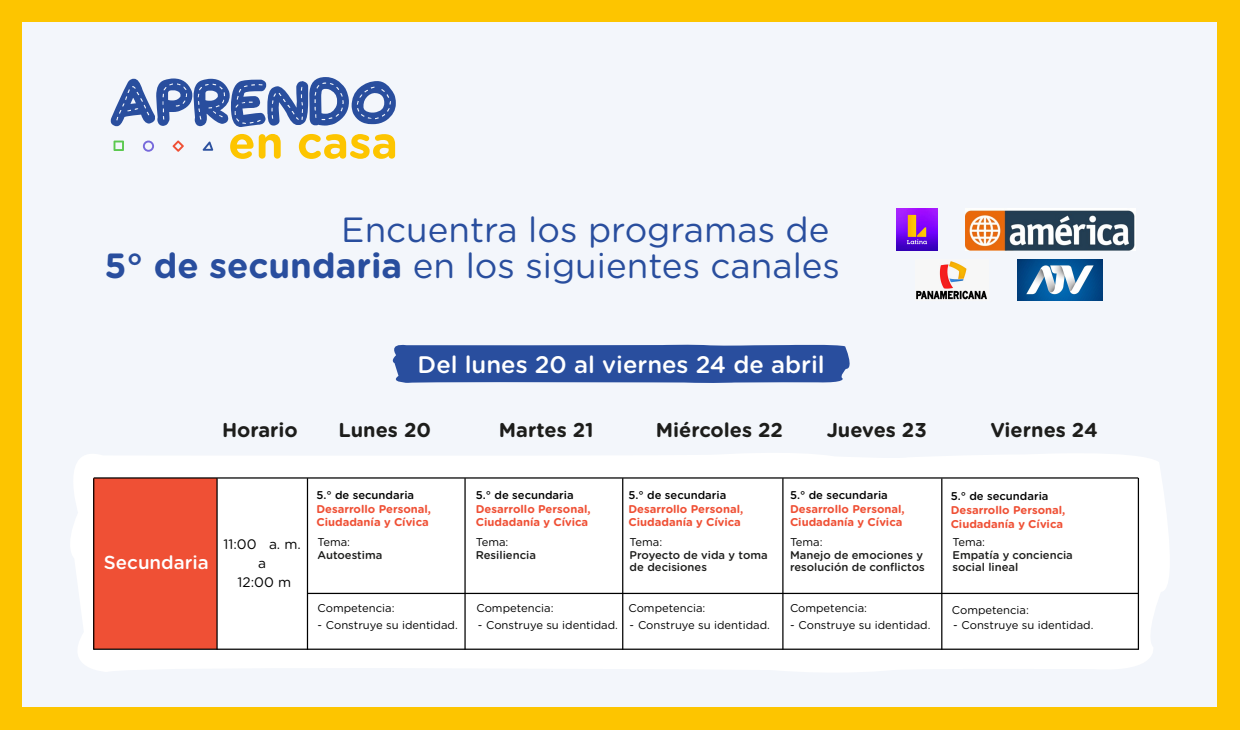
<style>
.page{position:relative;width:1240px;height:730px;background:#fdc500}
.page>*{position:absolute;margin:0;border:0;box-sizing:border-box;transform-origin:0 0}
.t1{font:35px/36.1px "Gotham Rounded";color:#294e9e}
.t2{font:500 23.88px "Gotham Rounded";color:#fff}
.t3{font:700 20px "Gotham Rounded";color:#1d1d1b}
.t4{font:500 18.75px "Gotham Rounded";color:#fff}
.t5{font:13.75px/18.8px "Gotham Rounded";color:#000;text-align:center}
.t6{font:11.25px "Gotham Rounded";color:#000}
.t7{font:700 11.25px/13.8px "Gotham Rounded";color:#ef5035}
.t8{font:500 11.25px/12.5px "Gotham Rounded";color:#1d1d1b}
.t9{font:500 11.25px "Gotham Rounded";color:#000}
.s1{font-weight:700}
</style>
<div class="page">
<div style="left:23px;top:23px;width:1194px;height:684px;background:#f3f6fb"></div>
<svg style="left:111px;top:77px;width:285px;height:50px"></svg>
<svg style="left:230px;top:134px;width:51px;height:25px"></svg>
<svg style="left:299px;top:134px;width:96px;height:25px"></svg>
<svg style="left:172px;top:140px;width:12px;height:12px"></svg>
<svg style="left:203px;top:141px;width:10px;height:10px"></svg>
<svg style="left:143px;top:141px;width:11px;height:11px"></svg>
<svg style="left:114px;top:141px;width:10px;height:10px"></svg>
<svg style="left:392px;top:344px;width:458px;height:39px;background:#3558a3"></svg>
<div style="left:71px;top:453px;width:1098px;height:219px;background:#fff"></div>
<div style="left:94px;top:478px;width:123px;height:171px;background:#ef5035"></div>
<hr style="left:94px;top:477px;width:1044px;height:1px;background:#000">
<hr style="left:94px;top:648px;width:1044px;height:2px;background:#000">
<hr style="left:307px;top:593px;width:831px;height:1px;background:#000">
<hr style="left:1138px;top:478px;width:1px;height:172px;background:#000">
<hr style="left:307px;top:478px;width:1px;height:172px;background:#000">
<hr style="left:216px;top:478px;width:2px;height:172px;background:#000">
<hr style="left:93px;top:478px;width:1px;height:172px;background:#000">
<hr style="left:464px;top:478px;width:2px;height:171px;background:#000">
<hr style="left:622px;top:478px;width:1px;height:172px;background:#000">
<hr style="left:782px;top:478px;width:1px;height:172px;background:#000">
<hr style="left:941px;top:478px;width:1px;height:172px;background:#000">
<img style="left:916px;top:261px;width:71px;height:39px">
<img style="left:896px;top:209px;width:42px;height:41px">
<img style="left:966px;top:209px;width:169px;height:41px">
<img style="left:1017px;top:260px;width:85px;height:40px">
<h1 class="t1" style="left:105px;top:210px;width:737px;text-indent:237px">Encuentra los programas de<br><span class="s1">5° de secundaria</span> en los siguientes canales</h1>
<h2 class="t2" style="left:418px;top:348px;width:409px">Del lunes 20 al viernes 24 de abril</h2>
<h3 class="t3" style="left:222px;top:415px;width:77px">Horario</h3>
<h3 class="t3" style="left:338px;top:415px;width:94px">Lunes 20</h3>
<h3 class="t3" style="left:499px;top:415px;width:96px">Martes 21</h3>
<h3 class="t3" style="left:656px;top:415px;width:129px">Miércoles 22</h3>
<h3 class="t3" style="left:827px;top:415px;width:102px">Jueves 23</h3>
<h3 class="t3" style="left:990px;top:415px;width:109px">Viernes 24</h3>
<h3 class="t4" style="left:104px;top:549px;width:106px">Secundaria</h3>
<p class="t5" style="left:224px;top:534px;width:79px">11:00 a. m. a<br>12:00 m</p>
<p class="t9" style="left:316px;top:487px;width:99px">5.° de secundaria</p>
<p class="t7" style="left:316px;top:501px;width:116px">Desarrollo Personal,<br>Ciudadanía y Cívica</p>
<p class="t6" style="left:318px;top:534px;width:34px">Tema:</p>
<p class="t8" style="left:318px;top:548px;width:66px">Autoestima</p>
<p class="t9" style="left:476px;top:487px;width:99px">5.° de secundaria</p>
<p class="t7" style="left:476px;top:501px;width:116px">Desarrollo Personal,<br>Ciudadanía y Cívica</p>
<p class="t6" style="left:476px;top:534px;width:34px">Tema:</p>
<p class="t8" style="left:476px;top:548px;width:62px">Resiliencia</p>
<p class="t9" style="left:628px;top:487px;width:99px">5.° de secundaria</p>
<p class="t7" style="left:628px;top:501px;width:116px">Desarrollo Personal,<br>Ciudadanía y Cívica</p>
<p class="t6" style="left:630px;top:534px;width:34px">Tema:</p>
<p class="t8" style="left:630px;top:548px;width:140px">Proyecto de vida y toma de decisiones</p>
<p class="t9" style="left:790px;top:487px;width:99px">5.° de secundaria</p>
<p class="t7" style="left:790px;top:501px;width:116px">Desarrollo Personal,<br>Ciudadanía y Cívica</p>
<p class="t6" style="left:790px;top:534px;width:34px">Tema:</p>
<p class="t8" style="left:790px;top:548px;width:136px">Manejo de emociones y resolución de conflictos</p>
<p class="t9" style="left:951px;top:488px;width:99px">5.° de secundaria</p>
<p class="t7" style="left:951px;top:503px;width:116px">Desarrollo Personal,<br>Ciudadanía y Cívica</p>
<p class="t6" style="left:952px;top:534px;width:34px">Tema:</p>
<p class="t8" style="left:952px;top:548px;width:122px">Empatía y conciencia social lineal</p>
<p class="t6" style="left:318px;top:601px;width:79px">Competencia:</p>
<p class="t6" style="left:318px;top:617px;width:142px">- Construye su identidad.</p>
<p class="t6" style="left:478px;top:617px;width:294px">- Construye su identidad. - Construye su identidad.</p>
<p class="t6" style="left:790px;top:617px;width:142px">- Construye su identidad.</p>
<p class="t6" style="left:953px;top:617px;width:142px">- Construye su identidad.</p>
<p class="t6" style="left:476px;top:601px;width:79px">Competencia:</p>
<p class="t6" style="left:628px;top:601px;width:79px">Competencia:</p>
<p class="t6" style="left:790px;top:601px;width:79px">Competencia:</p>
<p class="t6" style="left:952px;top:602px;width:79px">Competencia:</p>
</div>
